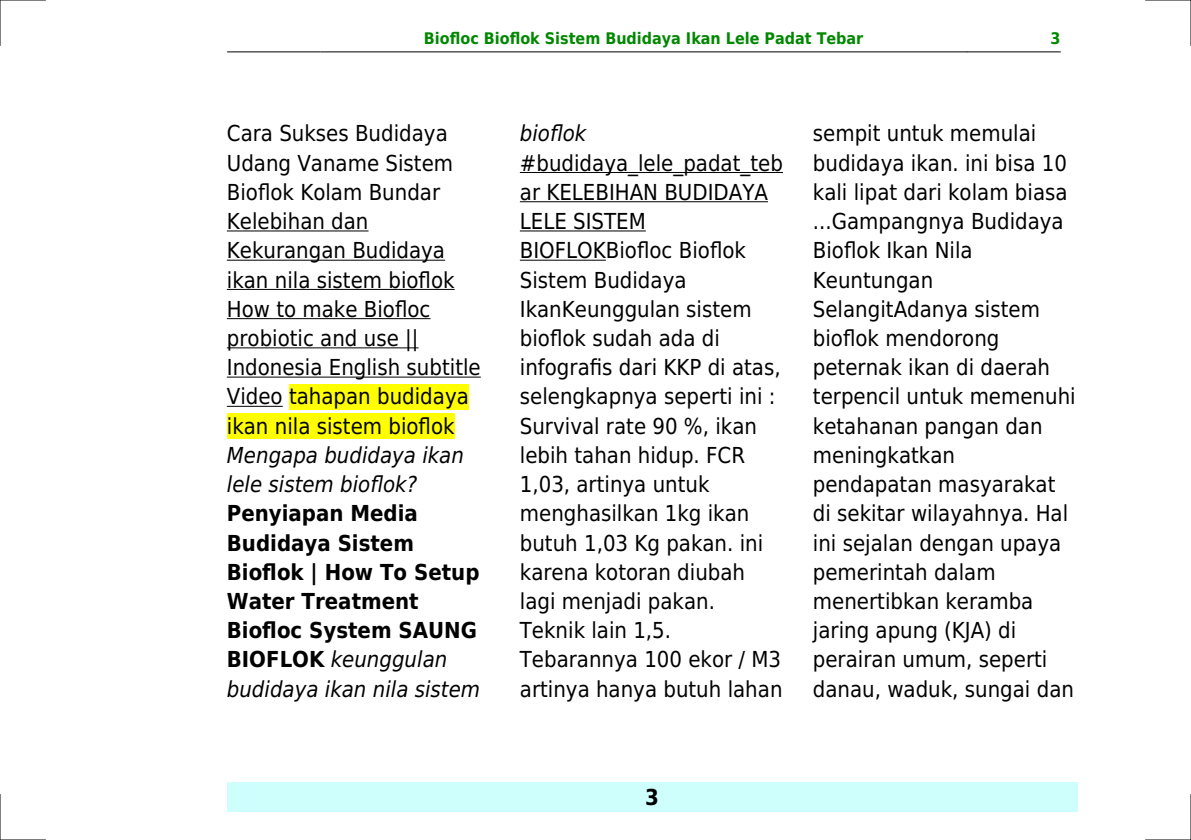
<style>
.page{position:relative;width:1191px;height:840px;background:#fff}
.page>*{position:absolute;margin:0;border:0;box-sizing:border-box;transform-origin:0 0}
.t1{font:22px/29.2px "DejaVu Sans Condensed";color:#000}
.t2{font:700 22px/29.2px "DejaVu Sans Condensed";color:#000}
.t3{font:italic 22px/29.2px "DejaVu Sans Condensed";color:#000}
.t4{font:700 16px "DejaVu Sans Condensed";color:#080}
.s1{font-weight:400;font-style:italic}
</style>
<div class="page">
<hr style="left:227px;top:51px;width:93px;height:1px;background:#000">
<hr style="left:321px;top:51px;width:645px;height:1px;background:#000">
<hr style="left:967px;top:51px;width:93px;height:1px;background:#000">
<div style="left:227px;top:782px;width:850px;height:29px;background:#cffffc"></div>
<hr style="left:227px;top:230px;width:141px;height:1px;background:#000">
<hr style="left:227px;top:259px;width:218px;height:1px;background:#000">
<hr style="left:227px;top:289px;width:227px;height:1px;background:#000">
<hr style="left:227px;top:318px;width:203px;height:1px;background:#000">
<hr style="left:227px;top:347px;width:191px;height:1px;background:#000">
<hr style="left:227px;top:376px;width:254px;height:1px;background:#000">
<hr style="left:227px;top:405px;width:56px;height:1px;background:#000">
<div style="left:289px;top:384px;width:180px;height:25px;background:#ff0"></div>
<div style="left:227px;top:413px;width:227px;height:25px;background:#ff0"></div>
<hr style="left:520px;top:172px;width:263px;height:1px;background:#000">
<hr style="left:520px;top:201px;width:248px;height:1px;background:#000">
<hr style="left:520px;top:230px;width:126px;height:1px;background:#000">
<hr style="left:520px;top:259px;width:86px;height:1px;background:#000">
<hr style="left:0;top:0;width:45px;height:1px;background:#000">
<hr style="left:1145px;top:0;width:46px;height:1px;background:#000">
<hr style="left:0;top:839px;width:45px;height:1px;background:#000">
<hr style="left:1145px;top:839px;width:46px;height:1px;background:#000">
<hr style="left:0;top:0;width:1px;height:45px;background:#000">
<hr style="left:0;top:794px;width:1px;height:45px;background:#000">
<hr style="left:1190px;top:0;width:1px;height:45px;background:#000">
<hr style="left:1190px;top:794px;width:1px;height:45px;background:#000">
<p class="t4" style="left:424px;top:29px;width:441px">Biofloc Bioflok Sistem Budidaya Ikan Lele Padat Tebar</p>
<p class="t4" style="left:1050px;top:29px;width:12px">3</p>
<p class="t1" style="left:227px;top:119px;width:255px">Cara Sukses Budidaya<br>Udang Vaname Sistem<br>Bioflok Kolam Bundar<br>Kelebihan dan<br>Kekurangan Budidaya ikan nila sistem bioflok<br>How to make Biofloc probiotic and use ||<br>Indonesia English subtitle<br>Video tahapan budidaya ikan nila sistem bioflok</p>
<p class="t3" style="left:227px;top:440px;width:239px">Mengapa budidaya ikan lele sistem bioflok?</p>
<p class="t2" style="left:227px;top:499px;width:255px">Penyiapan Media<br>Budidaya Sistem<br>Bioflok | How To Setup<br>Water Treatment<br>Biofloc System SAUNG<br>BIOFLOK <span class="s1">keunggulan budidaya ikan nila sistem</span></p>
<p class="t3" style="left:520px;top:119px;width:68px">bioflok</p>
<p class="t1" style="left:520px;top:148px;width:264px">#budidaya_lele_padat_teb ar KELEBIHAN BUDIDAYA<br>LELE SISTEM<br>BIOFLOKBiofloc Bioflok<br>Sistem Budidaya<br>IkanKeunggulan sistem bioflok sudah ada di infografis dari KKP di atas, selengkapnya seperti ini :<br>Survival rate 90 %, ikan lebih tahan hidup. FCR<br>1,03, artinya untuk menghasilkan 1kg ikan butuh 1,03 Kg pakan. ini karena kotoran diubah lagi menjadi pakan.<br>Teknik lain 1,5.<br>Tebarannya 100 ekor / M3 artinya hanya butuh lahan</p>
<p class="t1" style="left:813px;top:119px;width:264px">sempit untuk memulai budidaya ikan. ini bisa 10 kali lipat dari kolam biasa ...Gampangnya Budidaya<br>Bioflok Ikan Nila<br>Keuntungan<br>SelangitAdanya sistem bioflok mendorong peternak ikan di daerah terpencil untuk memenuhi ketahanan pangan dan meningkatkan pendapatan masyarakat di sekitar wilayahnya. Hal ini sejalan dengan upaya pemerintah dalam menertibkan keramba jaring apung (KJA) di perairan umum, seperti danau, waduk, sungai dan</p>
<p class="t2" style="left:645px;top:782px;width:15px">3</p>
</div>
